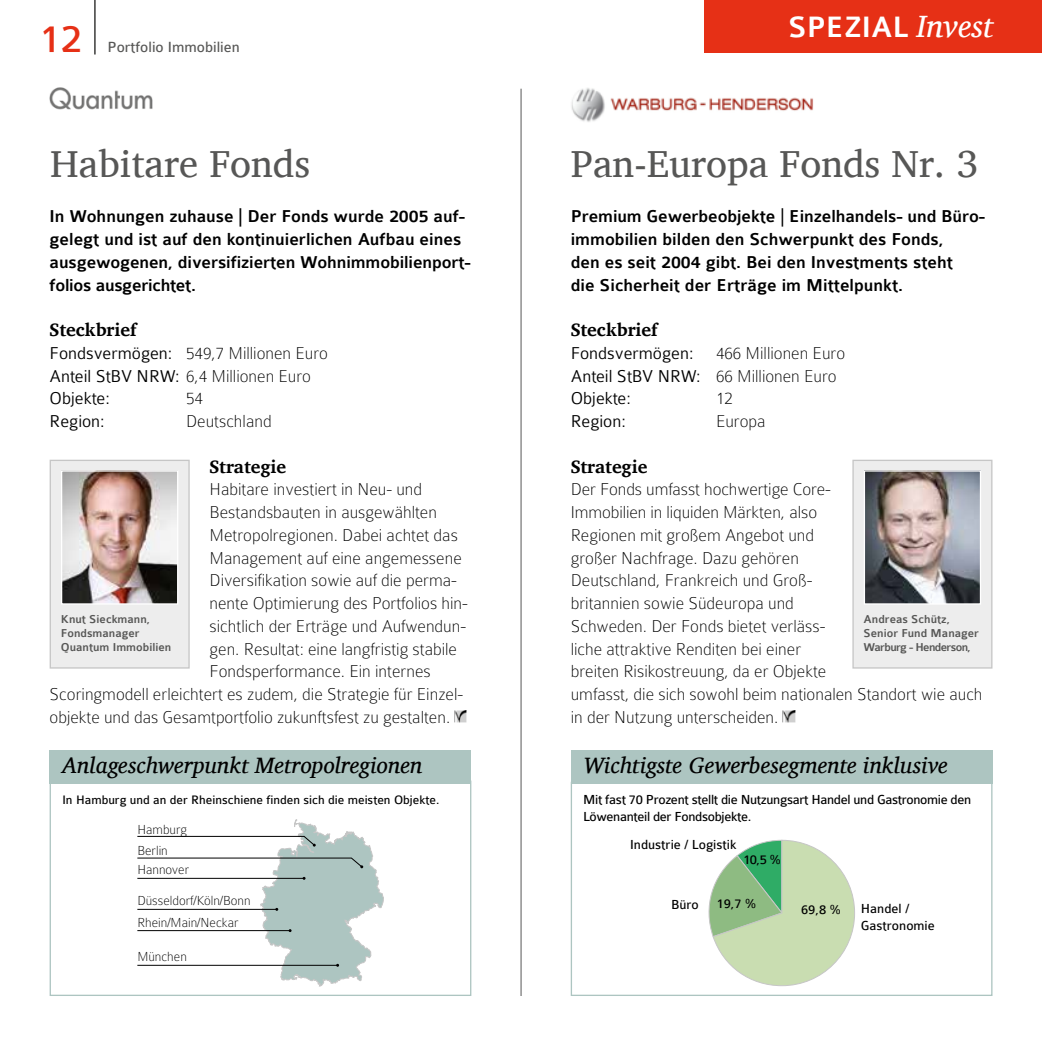
<style>
.page{position:relative;width:1042px;height:1042px;background:#fff}
.page>*{position:absolute;margin:0;border:0;box-sizing:border-box;transform-origin:0 0}
.t1{font:42px "Colaborate";color:#e63016}
.t2{font:38.5px "Charis SIL";color:#575756}
.t3{font:500 31.5px "Colaborate";color:#fff}
.t4{font:italic 22.75px "Charis SIL";letter-spacing:.005em;color:#000}
.t5{font:100 18.38px/22.8px "Colaborate";color:#000}
.t6{font:500 18.38px/22.8px "Colaborate";color:#000}
.t7{font:300 18.38px/22.8px "Colaborate";color:#000}
.t8{font:700 18.38px "Charis SIL";letter-spacing:-.005em;color:#000}
.t9{font:15.75px "Colaborate";color:#575756}
.t10{font:14px/16.8px "Colaborate";letter-spacing:-.025em;color:#000}
.t11{font:100 14px/21.7px "Colaborate";color:#000}
.t12{font:14px/16.8px "Colaborate";color:#000}
.t13{font:13.12px "Colaborate";color:#000}
.t14{font:500 12.25px/14px "Colaborate";color:#575756}
.s1{font-family:"Frutiger LT Std";font-weight:700;font-stretch:condensed}
.s2{font-weight:100}
.s3{font-family:"Charis SIL";font-weight:400;font-style:italic}
.s4{font-family:"Frutiger LT Std";font-weight:400;font-stretch:condensed}
</style>
<div class="page">
<hr style="left:94px;top:0;width:2px;height:55px;background:#575756">
<svg style="left:454px;top:710px;width:13px;height:13px"></svg>
<svg style="left:782px;top:710px;width:13px;height:13px"></svg>
<img style="left:49px;top:87px;width:104px;height:23px">
<img style="left:571px;top:88px;width:242px;height:34px">
<hr style="left:520px;top:89px;width:1px;height:907px;background:#575756">
<div style="left:50px;top:749px;width:421px;height:34px;background:#adc5c1"></div>
<div style="left:50px;top:460px;width:140px;height:208px;background:#ededed;border:1px solid #c6c6c6"></div>
<img style="left:63px;top:472px;width:113px;height:130px">
<div style="left:61px;top:470px;width:117px;height:134px;border:1px solid #fff"></div>
<div style="left:852px;top:460px;width:140px;height:208px;background:#ededed;border:1px solid #c6c6c6"></div>
<img style="left:866px;top:472px;width:113px;height:130px">
<div style="left:864px;top:470px;width:117px;height:134px;border:1px solid #fff"></div>
<svg style="left:137px;top:820px;width:247px;height:166px"></svg>
<div style="left:571px;top:782px;width:421px;height:214px;border:1px solid #adc5c1"></div>
<div style="left:571px;top:749px;width:421px;height:34px;background:#adc5c1"></div>
<svg style="left:708px;top:839px;width:147px;height:147px"></svg>
<div style="left:704px;top:0;width:338px;height:52px;background:#e63016"></div>
<h1 class="t1" style="left:39px;top:17px;width:45px">12</h1>
<p class="t9" style="left:108px;top:39px;width:134px">Portfolio Immobilien</p>
<h2 class="t2" style="left:50px;top:141px;width:261px">Habitare Fonds</h2>
<p class="t6" style="left:50px;top:205px;width:422px">In Wohnungen zuhause <span class="s1">|</span> Der Fonds wurde 2005 auf&shy;gelegt und ist auf den kontinuierlichen Aufbau eines ausgewogenen, diversifizierten Wohnimmobilienport&shy;folios ausgerichtet.</p>
<p class="t8" style="left:50px;top:319px;width:88px">Steckbrief</p>
<p class="t7" style="left:50px;top:342px;width:280px">Fondsvermögen: <span class="s2">549,7 Millionen Euro<br></span>Anteil StBV NRW: <span class="s2">6,4 Millionen Euro<br></span>Objekte:</p>
<p class="t5" style="left:186px;top:387px;width:18px">54</p>
<h3 class="t3" style="left:788px;top:10px;width:206px">SPEZIAL <span class="s3">Invest</span></h3>
<h2 class="t2" style="left:571px;top:141px;width:409px">Pan-Europa Fonds Nr. 3</h2>
<p class="t6" style="left:571px;top:205px;width:416px">Premium Gewerbeobjekte <span class="s4">|</span> Einzelhandels- und Büro&shy;immobilien bilden den Schwerpunkt des Fonds,<br>den es seit 2004 gibt. Bei den Investments steht<br>die Sicherheit der Erträge im Mittelpunkt.</p>
<p class="t8" style="left:571px;top:319px;width:88px">Steckbrief</p>
<p class="t7" style="left:571px;top:342px;width:276px">Fondsvermögen: <span class="s2">466 Millionen Euro<br></span>Anteil StBV NRW: <span class="s2">66 Millionen Euro<br></span>Objekte:</p>
<p class="t5" style="left:716px;top:387px;width:18px">12</p>
<p class="t7" style="left:50px;top:410px;width:57px">Region:</p>
<p class="t5" style="left:186px;top:410px;width:87px">Deutschland</p>
<p class="t8" style="left:210px;top:455px;width:78px">Strategie</p>
<p class="t5" style="left:209px;top:478px;width:214px">Habitare investiert in Neu- und</p>
<p class="t5" style="left:209px;top:501px;width:229px">Bestandsbauten in ausgewählten</p>
<p class="t5" style="left:209px;top:524px;width:250px">Metropolregionen. Dabei achtet das</p>
<p class="t5" style="left:209px;top:546px;width:254px">Management auf eine angemessene</p>
<p class="t5" style="left:209px;top:569px;width:249px">Diversifikation sowie auf die perma-</p>
<p class="t5" style="left:209px;top:592px;width:260px">nente Optimierung des Portfolios hin-</p>
<p class="t5" style="left:209px;top:615px;width:258px">sichtlich der Erträge und Aufwendun-</p>
<p class="t5" style="left:209px;top:637px;width:249px">gen. Resultat: eine langfristig stabile</p>
<p class="t5" style="left:209px;top:660px;width:223px">Fondsperformance. Ein internes</p>
<p class="t5" style="left:50px;top:683px;width:415px">Scoringmodell erleichtert es zudem, die Strategie für Einzel-</p>
<p class="t5" style="left:50px;top:705px;width:402px">objekte und das Gesamtportfolio zukunftsfest zu gestalten.</p>
<p class="t7" style="left:571px;top:410px;width:57px">Region:</p>
<p class="t5" style="left:716px;top:410px;width:51px">Europa</p>
<p class="t8" style="left:571px;top:455px;width:78px">Strategie</p>
<p class="t5" style="left:571px;top:478px;width:413px">Der Fonds umfasst hochwertige Core-<br>Immobilien in liquiden Märkten, also<br>Regionen mit großem Angebot und<br>großer Nachfrage. Dazu gehören<br>Deutschland, Frankreich und Groß-<br>britannien sowie Südeuropa und<br>Schweden. Der Fonds bietet verläss-<br>liche attraktive Renditen bei einer<br>breiten Risikostreuung, da er Objekte<br>umfasst, die sich sowohl beim nationalen Standort wie auch in der Nutzung unterscheiden.</p>
<p class="t14" style="left:61px;top:612px;width:112px">Knut Sieckmann,<br>Fondsmanager<br>Quantum Immobilien</p>
<p class="t14" style="left:863px;top:612px;width:117px">Andreas Schütz,<br>Senior Fund Manager<br>Warburg - Henderson,</p>
<p class="t4" style="left:62px;top:752px;width:362px">Anlageschwerpunkt Metropolregionen</p>
<p class="t13" style="left:62px;top:793px;width:378px">In Hamburg und an der Rheinschiene finden sich die meisten Objekte.</p>
<p class="t11" style="left:137px;top:818px;width:51px">Hamburg<br>Berlin</p>
<p class="t11" style="left:137px;top:859px;width:53px">Hannover</p>
<p class="t11" style="left:137px;top:890px;width:115px">Düsseldorf/Köln/Bonn</p>
<p class="t11" style="left:137px;top:911px;width:103px">Rhein/Main/Neckar</p>
<p class="t11" style="left:137px;top:946px;width:51px">München</p>
<p class="t4" style="left:583px;top:752px;width:366px">Wichtigste Gewerbesegmente inklusive</p>
<p class="t10" style="left:583px;top:792px;width:390px">Mit fast 70 Prozent stellt die Nutzungsart Handel und Gastronomie den<br>Löwenanteil der Fondsobjekte.</p>
<p class="t12" style="left:630px;top:836px;width:108px">Industrie / Logistik</p>
<p class="t10" style="left:743px;top:851px;width:39px">10,5 %</p>
<p class="t10" style="left:671px;top:897px;width:29px">Büro</p>
<p class="t10" style="left:716px;top:896px;width:41px">19,7 %</p>
<p class="t10" style="left:801px;top:901px;width:41px">69,8 %</p>
<p class="t12" style="left:861px;top:900px;width:75px">Handel /<br>Gastronomie</p>
</div>
